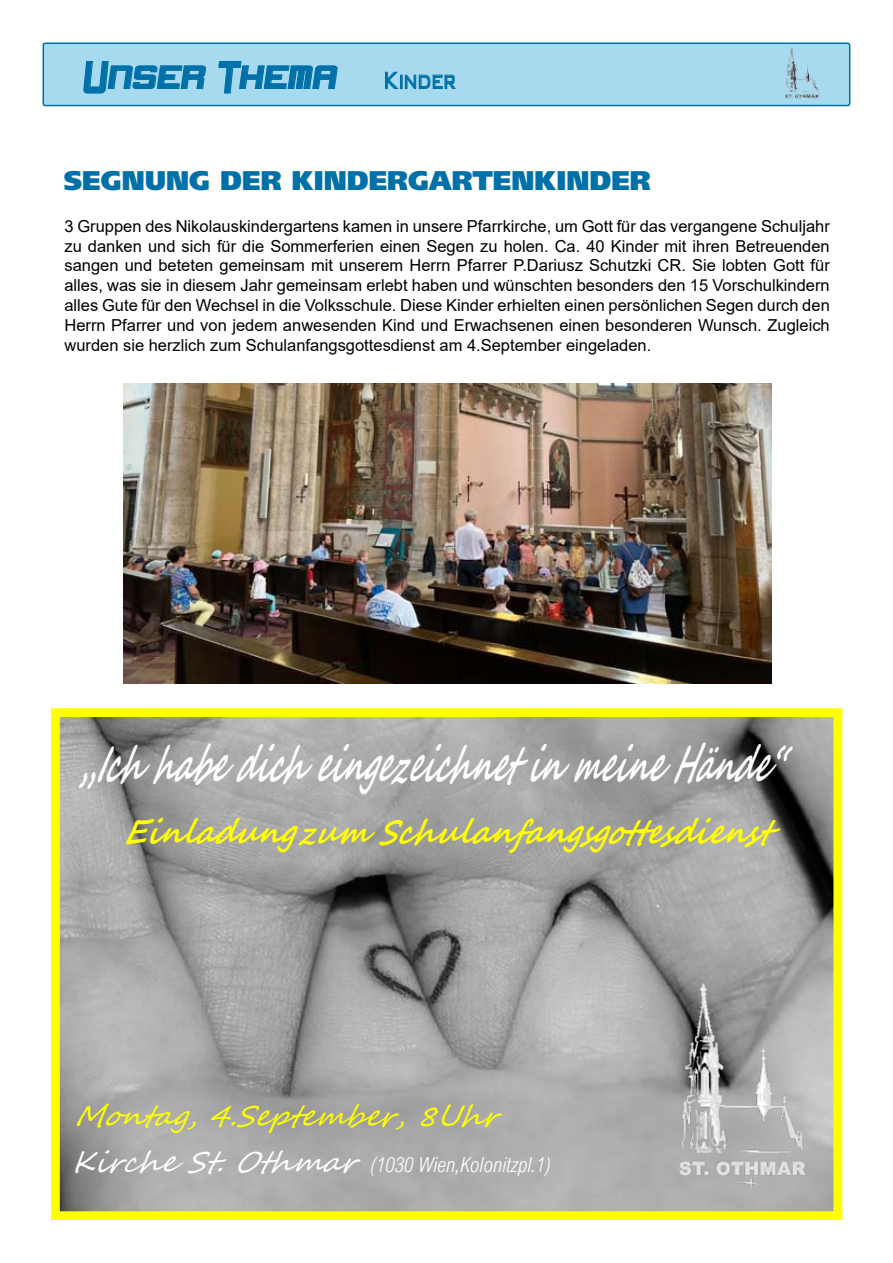
<style>
.page{position:relative;width:893px;height:1263px;background:#fff}
.page>*{position:absolute;margin:0;border:0;box-sizing:border-box;transform-origin:0 0}
.t1{font:italic 700 49.8px "Segoe Script";color:#fff;scale:.55 1}
.t2{font:45px "Never Say Die";letter-spacing:.07em;color:#0070a8;scale:.67 1}
.t3{font:italic 700 34.2px "Segoe Script";color:#ff0;scale:.86 1}
.t4{font:italic 28.95px "Segoe Script";color:#ff0}
.t5{font:27px "Frutiger LT 95 Ult Blk";color:#0070a8}
.t6{font:italic 300 20.7px "Arial Nova Cond";color:#fff}
.t7{font:16.5px/19.8px "Arial";color:#000;text-align:justify}
.s1{font-family:"Bank Gothic BT";font-weight:300;font-size:31.5px}
.s2{font-family:"Segoe Script";font-weight:400;font-size:28.95px}
</style>
<div class="page">
<img style="left:123px;top:384px;width:648px;height:300px">
<img style="left:61px;top:718px;width:771px;height:492px">
<div style="left:51px;top:708px;width:791px;height:512px;border:9px solid #ff0"></div>
<img style="left:668px;top:979px;width:150px;height:211px">
<div style="left:43px;top:43px;width:807px;height:63px;background:#a7daef;border-radius:2px"></div>
<div style="left:43px;top:43px;width:807px;height:63px;border:2px solid #0070a8;border-radius:2px"></div>
<svg style="left:385px;top:72px;width:71px;height:17px"></svg>
<svg style="left:83px;top:61px;width:123px;height:33px"></svg>
<svg style="left:218px;top:61px;width:120px;height:33px"></svg>
<img style="left:785px;top:48px;width:34px;height:53px">
<h2 class="t2" style="left:85px;top:49px;width:555px">Unser Thema <span class="s1">Kinder</span></h2>
<h3 class="t5" style="left:64px;top:164px;width:589px">SEGNUNG DER KINDERGARTENKINDER</h3>
<p class="t7" style="left:64px;top:216px;width:767px">3 Gruppen des Nikolauskindergartens kamen in unsere Pfarrkirche, um Gott für das vergangene Schuljahr zu danken und sich für die Sommerferien einen Segen zu holen. Ca. 40 Kinder mit ihren Betreuenden sangen und beteten gemeinsam mit unserem Herrn Pfarrer P.Dariusz Schutzki CR. Sie lobten Gott für alles, was sie in diesem Jahr gemeinsam erlebt haben und wünschten besonders den 15 Vorschulkindern alles Gute für den Wechsel in die Volksschule. Diese Kinder erhielten einen persönlichen Segen durch den Herrn Pfarrer und von jedem anwesenden Kind und Erwachsenen einen besonderen Wunsch. Zugleich wurden sie herzlich zum Schulanfangsgottesdienst am 4.September eingeladen.</p>
<h1 class="t1" style="left:80px;top:724px;width:1331px">„IchhabedicheingezeichnetinmeineHände“</h1>
<h3 class="t3" style="left:124px;top:804px;width:775px">EinladungzumSchulanfangsgottesdienst</h3>
<h3 class="t4" style="left:75px;top:1092px;width:440px">Montag,4.September,8Uhr</h3>
<p class="t6" style="left:71px;top:1152px;width:481px"><span class="s2">KircheSt.Othmar</span>(1030 Wien,Kolonitzpl.1)</p>
</div>
